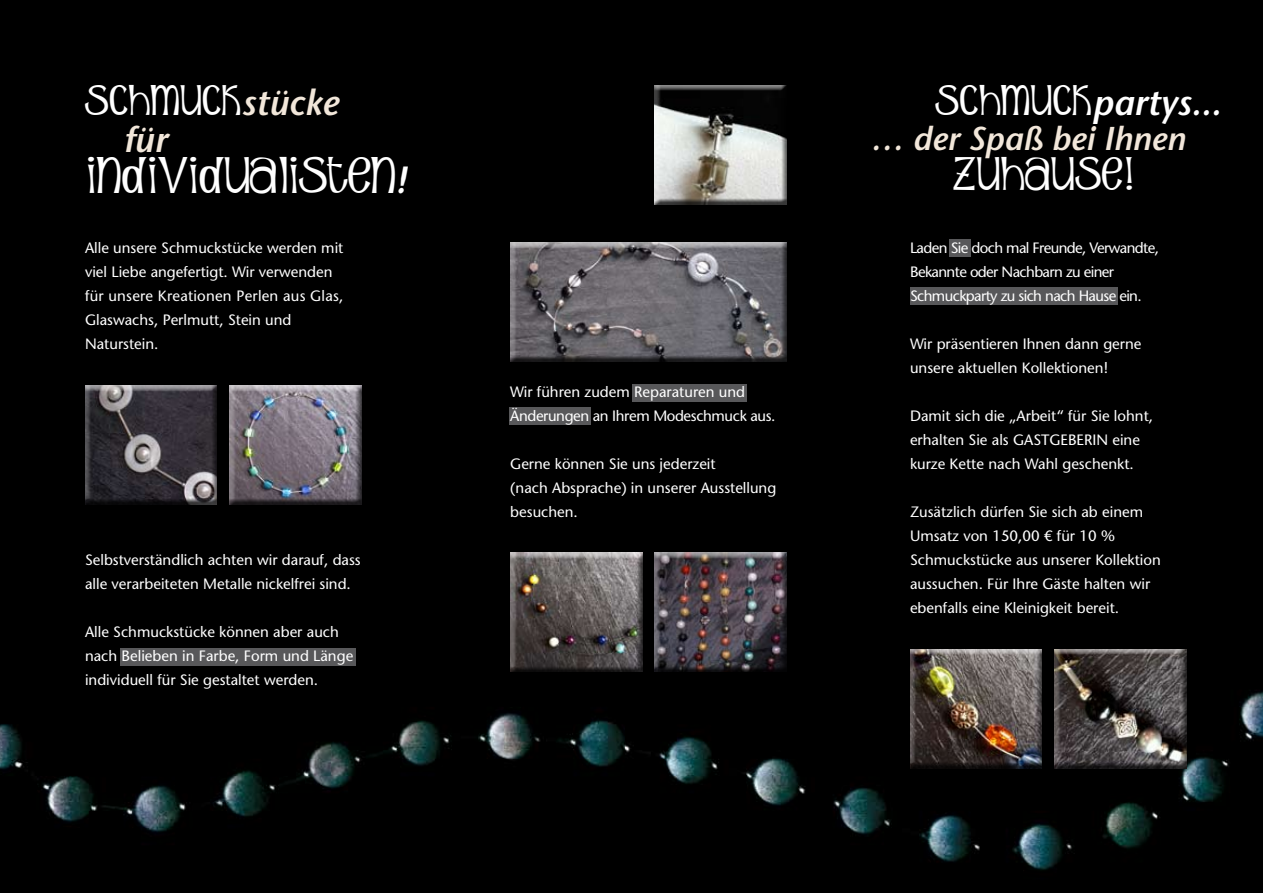
<style>
.page{position:relative;width:1263px;height:893px;background:#000}
.page>*{position:absolute;margin:0;border:0;box-sizing:border-box;transform-origin:0 0}
.t1{font:36px "Sunshine Poppy";letter-spacing:-.03em;color:#fff}
.t2{font:italic 600 36px "Stone Sans Std";color:#fff}
.t3{font:italic 600 36px "Stone Sans Std";color:#f2e7da}
.t4{font:italic 600 33px "Stone Sans Std";color:#f2e7da}
.t5{font:33px "Sunshine Poppy";color:#fff}
.t6{font:30px "Sunshine Poppy";color:#fff}
.t7{font:500 15px/24px "Stone Sans Std";color:#fff}
.t8{font:500 15px/24px "Stone Sans Std";letter-spacing:-.04em;color:#fff}
.t9{font:500 15px/24px "Stone Sans Std";letter-spacing:-.025em;color:#fff}
.s1{font-family:"Stone Sans Std";font-weight:600;font-style:italic;font-size:36px;color:#f2e7da}
.s2{font-family:"Stone Sans Std";font-weight:600;font-style:italic}
.s3{font-family:"Sunshine Poppy";font-weight:400;font-style:normal;font-size:30px}
</style>
<div class="page">
<div style="left:654px;top:85px;width:135px;height:120px;background:#000;opacity:.75"></div>
<div style="left:909px;top:649px;width:135px;height:120px;background:#000;opacity:.75"></div>
<div style="left:1053px;top:649px;width:135px;height:120px;background:#000;opacity:.75"></div>
<div style="left:509px;top:242px;width:280px;height:120px;background:#000;opacity:.75"></div>
<div style="left:509px;top:553px;width:135px;height:120px;background:#000;opacity:.75"></div>
<div style="left:654px;top:553px;width:135px;height:120px;background:#000;opacity:.75"></div>
<div style="left:84px;top:385px;width:135px;height:120px;background:#000;opacity:.75"></div>
<div style="left:228px;top:385px;width:135px;height:120px;background:#000;opacity:.75"></div>
<div style="left:120px;top:648px;width:235px;height:18px;background:#58585a"></div>
<div style="left:632px;top:384px;width:115px;height:18px;background:#58585a"></div>
<div style="left:509px;top:407px;width:81px;height:18px;background:#58585a"></div>
<div style="left:949px;top:239px;width:21px;height:18px;background:#58585a"></div>
<div style="left:909px;top:288px;width:208px;height:17px;background:#58585a"></div>
<h3 class="t6" style="left:85px;top:84px;width:255px">SCHMUCK<span class="s1">stücke</span></h3>
<h1 class="t3" style="left:123px;top:118px;width:45px">für</h1>
<h1 class="t1" style="left:85px;top:157px;width:323px">INDIVIDUALISTEN<span class="s2">!</span></h1>
<p class="t7" style="left:85px;top:236px;width:260px">Alle unsere Schmuckstücke werden mit viel Liebe angefertigt. Wir verwenden für unsere Kreationen Perlen aus Glas,<br>Glaswachs, Perlmutt, Stein und<br>Naturstein.</p>
<p class="t7" style="left:85px;top:548px;width:277px">Selbstverständlich achten wir darauf, dass alle verarbeiteten Metalle nickelfrei sind.</p>
<p class="t7" style="left:85px;top:620px;width:270px">Alle Schmuckstücke können aber auch nach Belieben in Farbe, Form und Länge individuell für Sie gestaltet werden.</p>
<p class="t9" style="left:510px;top:380px;width:267px">Wir führen zudem Reparaturen und<br>Änderungen an Ihrem Modeschmuck aus.</p>
<p class="t7" style="left:510px;top:452px;width:268px">Gerne können Sie uns jederzeit<br>(nach Absprache) in unserer Ausstellung besuchen.</p>
<h1 class="t2" style="left:935px;top:81px;width:287px"><span class="s3">SCHMUCK</span>partys...</h1>
<h2 class="t5" style="left:954px;top:157px;width:183px">ZUHAUSE!</h2>
<h2 class="t4" style="left:871px;top:118px;width:316px">… der Spaß bei Ihnen</h2>
<p class="t8" style="left:910px;top:236px;width:251px">Laden Sie doch mal Freunde, Verwandte,<br>Bekannte oder Nachbarn zu einer<br>Schmuckparty zu sich nach Hause ein.</p>
<p class="t7" style="left:910px;top:332px;width:233px">Wir präsentieren Ihnen dann gerne unsere aktuellen Kollektionen!</p>
<p class="t7" style="left:910px;top:404px;width:245px">Damit sich die „Arbeit“ für Sie lohnt, erhalten Sie als GASTGEBERIN eine kurze Kette nach Wahl geschenkt.</p>
<p class="t7" style="left:910px;top:500px;width:252px">Zusätzlich dürfen Sie sich ab einem Umsatz von 150,00 € für 10 % Schmuckstücke aus unserer Kollektion aussuchen. Für Ihre Gäste halten wir ebenfalls eine Kleinigkeit bereit.</p>
</div>
